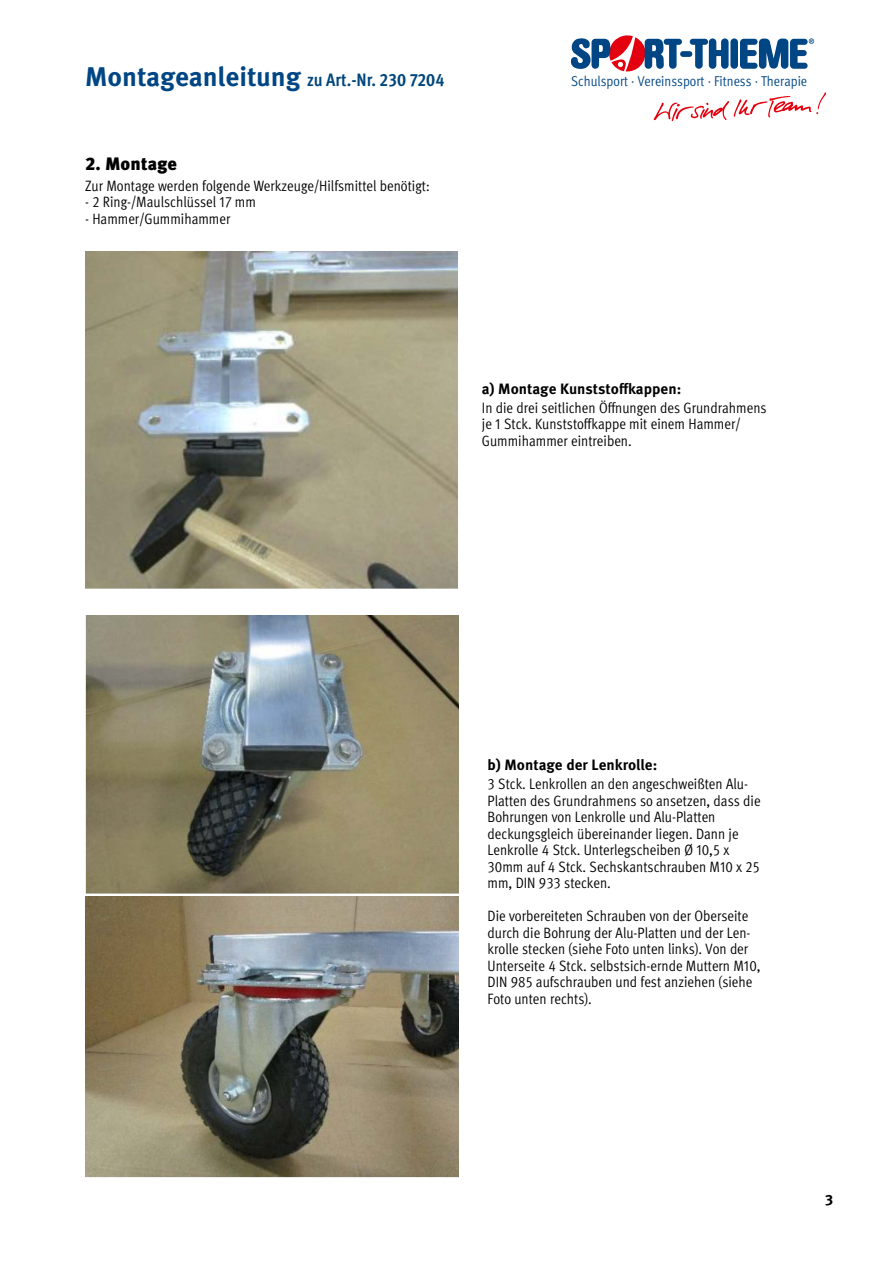
<style>
.page{position:relative;width:893px;height:1263px;background:#fff}
.page>*{position:absolute;margin:0;border:0;box-sizing:border-box;transform-origin:0 0}
.t1{font:700 condensed 18px "Meta Pro";color:#00467c}
.t2{font:900 18px "Meta Pro";color:#000}
.t3{font:15px/16.5px "Meta Pro Cond Norm";color:#000}
.t4{font:700 15px "Meta Pro";color:#000}
.t5{font:14.25px "Meta Pro Cond Norm";color:#004684}
.s1{font-stretch:normal;font-size:27px;color:#004684}
</style>
<div class="page">
<svg style="left:654px;top:92px;width:172px;height:29px"></svg>
<div style="left:680px;top:51px;width:12px;height:6px;background:#004684;border-radius:3px"></div>
<div style="left:730px;top:38px;width:8px;height:31px;background:#004684;border-radius:4px"></div>
<svg style="left:690px;top:38px;width:39px;height:31px"></svg>
<svg style="left:740px;top:38px;width:74px;height:31px"></svg>
<svg style="left:571px;top:35px;width:111px;height:36px"></svg>
<img style="left:85px;top:252px;width:372px;height:336px">
<img style="left:85px;top:896px;width:374px;height:282px">
<img style="left:85px;top:616px;width:374px;height:277px">
<p class="t1" style="left:85px;top:66px;width:361px"><span class="s1">Montageanleitung</span> zu Art.-Nr. 230 7204</p>
<p class="t2" style="left:85px;top:150px;width:94px">2. Montage</p>
<p class="t3" style="left:85px;top:177px;width:346px">Zur Montage werden folgende Werkzeuge/Hilfsmittel benötigt:</p>
<p class="t3" style="left:85px;top:193px;width:172px">- 2 Ring-/Maulschlüssel 17 mm</p>
<p class="t3" style="left:85px;top:210px;width:147px">- Hammer/Gummihammer</p>
<p class="t5" style="left:571px;top:71px;width:238px">Schulsport · Vereinssport · Fitness · Therapie</p>
<p class="t4" style="left:482px;top:377px;width:201px">a) Montage Kunststoffkappen:</p>
<p class="t3" style="left:482px;top:398px;width:286px">In die drei seitlichen Öffnungen des Grundrahmens je 1 Stck. Kunststoffkappe mit einem Hammer/<br>Gummihammer eintreiben.</p>
<p class="t4" style="left:488px;top:753px;width:171px">b) Montage der Lenkrolle:</p>
<p class="t3" style="left:488px;top:775px;width:274px">3 Stck. Lenkrollen an den angeschweißten Alu-Platten des Grundrahmens so ansetzen, dass die Bohrungen von Lenkrolle und Alu-Platten deckungsgleich übereinander liegen. Dann je Lenkrolle 4 Stck. Unterlegscheiben Ø 10,5 x 30mm auf 4 Stck. Sechskantschrauben M10 x 25 mm, DIN 933 stecken.</p>
<p class="t3" style="left:488px;top:907px;width:275px">Die vorbereiteten Schrauben von der Oberseite durch die Bohrung der Alu-Platten und der Len&shy;krolle stecken (siehe Foto unten links). Von der Unterseite 4 Stck. selbstsich-ernde Muttern M10, DIN 985 aufschrauben und fest anziehen (siehe Foto unten rechts).</p>
<p class="t4" style="left:825px;top:1188px;width:10px">3</p>
</div>
